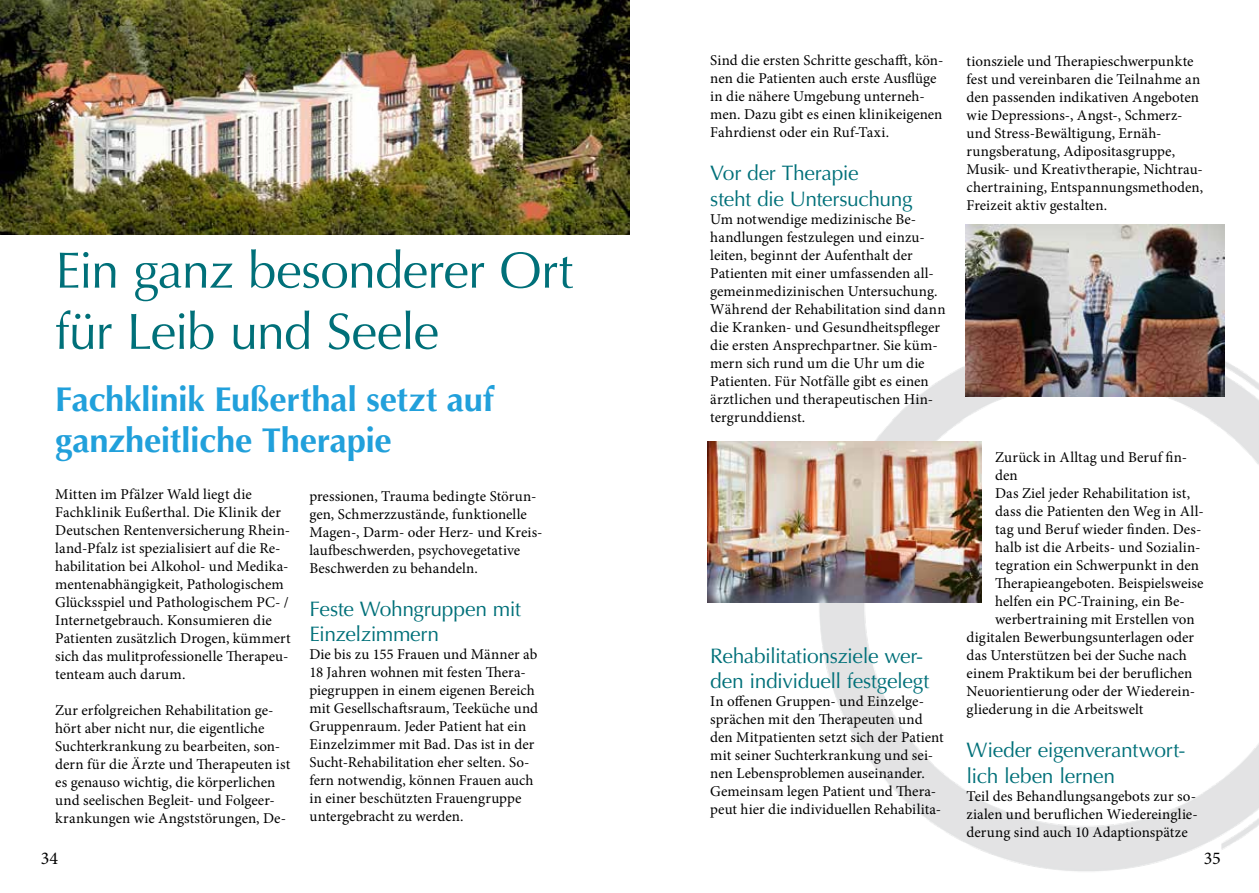
<style>
.page{position:relative;width:1259px;height:893px;background:#fff}
.page>*{position:absolute;margin:0;border:0;box-sizing:border-box;transform-origin:0 0}
.t1{font:51px/61.2px "Optima";letter-spacing:-.025em;color:#007079}
.t2{font:700 34.5px/41.4px "Optima";letter-spacing:-.01em;color:#21a0db}
.t3{font:21px/25.2px "Optima";letter-spacing:-.02em;color:#007079}
.t4{font:18px "Minion Pro";color:#000}
.t5{font:15px/18px "Minion Pro";color:#000}
</style>
<div class="page">
<svg style="left:805px;top:324px;width:454px;height:548px"></svg>
<img style="left:0;top:0;width:629px;height:235px">
<img style="left:707px;top:441px;width:274px;height:161px">
<img style="left:965px;top:224px;width:259px;height:172px">
<h1 class="t1" style="left:55px;top:240px;width:519px">Ein ganz besonderer Ort für Leib und Seele</h1>
<h2 class="t2" style="left:55px;top:379px;width:440px">Fachklinik Eußerthal setzt auf ganzheitliche Therapie</h2>
<p class="t5" style="left:309px;top:487px;width:235px">pressionen, Trauma bedingte Störun&shy;gen, Schmerzzustände, funktionelle Magen-, Darm- oder Herz- und Kreis&shy;laufbeschwerden, psychovegetative Beschwerden zu behandeln.</p>
<h3 class="t3" style="left:309px;top:597px;width:213px">Feste Wohngruppen mit<br>Einzelzimmern</h3>
<p class="t5" style="left:309px;top:646px;width:230px">Die bis zu 155 Frauen und Männer ab 18 Jahren wohnen mit festen Thera&shy;piegruppen in einem eigenen Bereich mit Gesellschaftsraum, Teeküche und Gruppenraum. Jeder Patient hat ein Einzelzimmer mit Bad. Das ist in der Sucht-Rehabilitation eher selten. So&shy;fern notwendig, können Frauen auch in einer beschützten Frauengruppe untergebracht zu werden.</p>
<p class="t5" style="left:55px;top:486px;width:237px">Mitten im Pfälzer Wald liegt die Fachklinik Eußerthal. Die Klinik der Deutschen Rentenversicherung Rhein&shy;land-Pfalz ist spezialisiert auf die Re&shy;habilitation bei Alkohol- und Medika&shy;mentenabhängigkeit, Pathologischem Glücksspiel und Pathologischem PC- / Internetgebrauch. Konsumieren die Patienten zusätzlich Drogen, kümmert sich das mulitprofessionelle Therapeu&shy;tenteam auch darum.</p>
<p class="t5" style="left:55px;top:702px;width:236px">Zur erfolgreichen Rehabilitation ge&shy;hört aber nicht nur, die eigentliche Suchterkrankung zu bearbeiten, son&shy;dern für die Ärzte und Therapeuten ist es genauso wichtig, die körperlichen und seelischen Begleit- und Folgeer&shy;krankungen wie Angststörungen, De-</p>
<p class="t5" style="left:710px;top:51px;width:234px">Sind die ersten Schritte geschafft, kön&shy;nen die Patienten auch erste Ausflüge in die nähere Umgebung unterneh&shy;men. Dazu gibt es einen klinikeigenen Fahrdienst oder ein Ruf-Taxi.</p>
<h3 class="t3" style="left:710px;top:161px;width:204px">Vor der Therapie<br>steht die Untersuchung</h3>
<p class="t5" style="left:710px;top:210px;width:237px">Um notwendige medizinische Be&shy;handlungen festzulegen und einzu&shy;leiten, beginnt der Aufenthalt der Patienten mit einer umfassenden all&shy;gemeinmedizinischen Untersuchung.<br>Während der Rehabilitation sind dann die Kranken- und Gesundheitspfleger die ersten Ansprechpartner. Sie küm&shy;mern sich rund um die Uhr um die Patienten. Für Notfälle gibt es einen ärztlichen und therapeutischen Hin&shy;tergrunddienst.</p>
<h3 class="t3" style="left:710px;top:643px;width:221px">Rehabilitationsziele wer&shy;den individuell festgelegt</h3>
<p class="t5" style="left:710px;top:692px;width:235px">In offenen Gruppen- und Einzelge&shy;sprächen mit den Therapeuten und den Mitpatienten setzt sich der Patient mit seiner Suchterkrankung und sei&shy;nen Lebensproblemen auseinander.<br>Gemeinsam legen Patient und Thera&shy;peut hier die individuellen Rehabilita-</p>
<p class="t5" style="left:966px;top:52px;width:238px">tionsziele und Therapieschwerpunkte fest und vereinbaren die Teilnahme an den passenden indikativen Angeboten wie Depressions-, Angst-, Schmerz&shy;und Stress-Bewältigung, Ernäh&shy;rungsberatung, Adipositasgruppe, Musik- und Kreativtherapie, Nichtrau&shy;chertraining, Entspannungsmethoden, Freizeit aktiv gestalten.</p>
<p class="t5" style="left:995px;top:448px;width:194px">Zurück in Alltag und Beruf fin-</p>
<p class="t5" style="left:995px;top:466px;width:24px">den</p>
<p class="t5" style="left:995px;top:484px;width:196px">Das Ziel jeder Rehabilitation ist,</p>
<p class="t5" style="left:995px;top:502px;width:210px">dass die Patienten den Weg in All-</p>
<p class="t5" style="left:995px;top:520px;width:208px">tag und Beruf wieder finden. Des-</p>
<p class="t5" style="left:995px;top:538px;width:207px">halb ist die Arbeits- und Sozialin-</p>
<p class="t5" style="left:995px;top:556px;width:205px">tegration ein Schwerpunkt in den</p>
<p class="t5" style="left:995px;top:574px;width:210px">Therapieangeboten. Beispielsweise</p>
<p class="t5" style="left:995px;top:592px;width:191px">helfen ein PC-Training, ein Be-</p>
<p class="t5" style="left:995px;top:610px;width:201px">werbertraining mit Erstellen von</p>
<p class="t5" style="left:966px;top:628px;width:229px">digitalen Bewerbungsunterlagen oder</p>
<p class="t5" style="left:966px;top:646px;width:222px">das Unterstützen bei der Suche nach</p>
<p class="t5" style="left:966px;top:664px;width:227px">einem Praktikum bei der beruflichen</p>
<p class="t5" style="left:966px;top:682px;width:230px">Neuorientierung oder der Wiederein-</p>
<p class="t5" style="left:966px;top:700px;width:178px">gliederung in die Arbeitswelt</p>
<h3 class="t3" style="left:966px;top:738px;width:220px">Wieder eigenverantwort&shy;lich leben lernen</h3>
<p class="t5" style="left:966px;top:787px;width:233px;text-align:justify">Teil des Behandlungsangebots zur so&shy;zialen und beruflichen Wiedereinglie&shy;derung sind auch 10 Adaptionspätze</p>
<p class="t4" style="left:41px;top:846px;width:19px">34</p>
<p class="t4" style="left:1203px;top:846px;width:19px">35</p>
</div>
